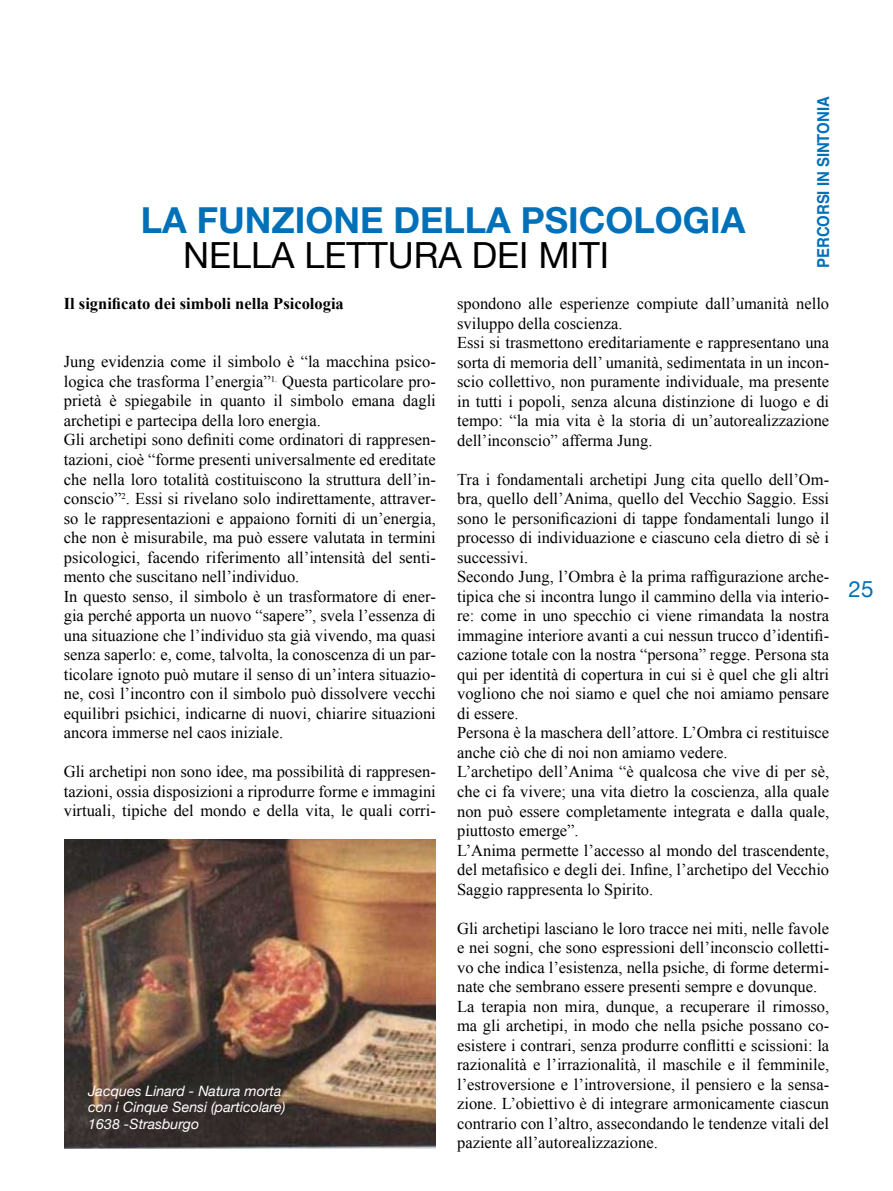
<style>
.page{position:relative;width:893px;height:1191px;background:#fff}
.page>*{position:absolute;margin:0;border:0;box-sizing:border-box;transform-origin:0 0}
.t1{font:700 36px "Helvetica Neue LT Std";color:#0071b9}
.t2{font:36px "Helvetica Neue";color:#000}
.t3{font:22.5px "Helvetica Neue";color:#0071b9}
.t4{font:16.5px/19.5px "Times New Roman";color:#000}
.t5{font:700 16.5px "Times New Roman";color:#000}
.t6{font:700 16.5px "Helvetica";color:#0071b9;scale:.9 1}
.t7{font:italic 14.25px/16.5px "Helvetica Neue";color:#fff}
</style>
<div class="page">
<img style="left:64px;top:839px;width:372px;height:309px">
<p class="t6" style="left:810px;top:268px;width:192px;rotate:-90deg">PERCORSI IN SINTONIA</p>
<h1 class="t1" style="left:141px;top:198px;width:606px">LA FUNZIONE DELLA PSICOLOGIA</h1>
<h1 class="t2" style="left:183px;top:233px;width:428px">NELLA LETTURA DEI MITI</h1>
<p class="t5" style="left:64px;top:292px;width:282px">Il significato dei simboli nella Psicologia</p>
<p class="t4" style="left:457px;top:294px;width:374px">spondono alle esperienze compiute dall’umanità nello sviluppo della coscienza.<br>Essi si trasmettono ereditariamente e rappresentano una sorta di memoria dell’ umanità, sedimentata in un incon&shy;scio collettivo, non puramente individuale, ma presente in tutti i popoli, senza alcuna distinzione di luogo e di tempo: “la mia vita è la storia di un’autorealizzazione dell’inconscio” afferma Jung.</p>
<p class="t4" style="left:457px;top:469px;width:374px">Tra i fondamentali archetipi Jung cita quello dell’Om&shy;bra, quello dell’Anima, quello del Vecchio Saggio. Essi sono le personificazioni di tappe fondamentali lungo il processo di individuazione e ciascuno cela dietro di sè i successivi.<br>Secondo Jung, l’Ombra è la prima raffigurazione arche&shy;tipica che si incontra lungo il cammino della via interio&shy;re: come in uno specchio ci viene rimandata la nostra immagine interiore avanti a cui nessun trucco d’identifi&shy;cazione totale con la nostra “persona” regge. Persona sta qui per identità di copertura in cui si è quel che gli altri vogliono che noi siamo e quel che noi amiamo pensare di essere.<br>Persona è la maschera dell’attore. L’Ombra ci restituisce anche ciò che di noi non amiamo vedere.<br>L’archetipo dell’Anima “è qualcosa che vive di per sè, che ci fa vivere; una vita dietro la coscienza, alla quale non può essere completamente integrata e dalla quale, piuttosto emerge”.<br>L’Anima permette l’accesso al mondo del trascendente, del metafisico e degli dei. Infine, l’archetipo del Vecchio Saggio rappresenta lo Spirito.</p>
<p class="t4" style="left:457px;top:918px;width:374px">Gli archetipi lasciano le loro tracce nei miti, nelle favole e nei sogni, che sono espressioni dell’inconscio colletti&shy;vo che indica l’esistenza, nella psiche, di forme determi&shy;nate che sembrano essere presenti sempre e dovunque.<br>La terapia non mira, dunque, a recuperare il rimosso, ma gli archetipi, in modo che nella psiche possano co&shy;esistere i contrari, senza produrre conflitti e scissioni: la razionalità e l’irrazionalità, il maschile e il femminile, l’estroversione e l’introversione, il pensiero e la sensa&shy;zione. L’obiettivo è di integrare armonicamente ciascun contrario con l’altro, assecondando le tendenze vitali del paziente all’autorealizzazione.</p>
<p class="t4" style="left:64px;top:352px;width:374px">Jung evidenzia come il simbolo è “la macchina psico&shy;logica che trasforma l’energia”<sup>1.</sup> Questa particolare pro&shy;prietà è spiegabile in quanto il simbolo emana dagli archetipi e partecipa della loro energia.<br>Gli archetipi sono definiti come ordinatori di rappresen&shy;tazioni, cioè “forme presenti universalmente ed ereditate che nella loro totalità costituiscono la struttura dell’in&shy;conscio”<sup>2</sup>. Essi si rivelano solo indirettamente, attraver&shy;so le rappresentazioni e appaiono forniti di un’energia, che non è misurabile, ma può essere valutata in termini psicologici, facendo riferimento all’intensità del senti&shy;mento che suscitano nell’individuo.<br>In questo senso, il simbolo è un trasformatore di ener&shy;gia perché apporta un nuovo “sapere”, svela l’essenza di una situazione che l’individuo sta già vivendo, ma quasi senza saperlo: e, come, talvolta, la conoscenza di un par&shy;ticolare ignoto può mutare il senso di un’intera situazio&shy;ne, così l’incontro con il simbolo può dissolvere vecchi equilibri psichici, indicarne di nuovi, chiarire situazioni ancora immerse nel caos iniziale.</p>
<p class="t4" style="left:64px;top:761px;width:374px;text-align:justify">Gli archetipi non sono idee, ma possibilità di rappresen&shy;tazioni, ossia disposizioni a riprodurre forme e immagini virtuali, tipiche del mondo e della vita, le quali corri-</p>
<p class="t7" style="left:88px;top:1082px;width:199px">Jacques Linard - Natura morta con i Cinque Sensi (particolare)<br>1638 -Strasburgo</p>
<h2 class="t3" style="left:849px;top:576px;width:27px">25</h2>
</div>
